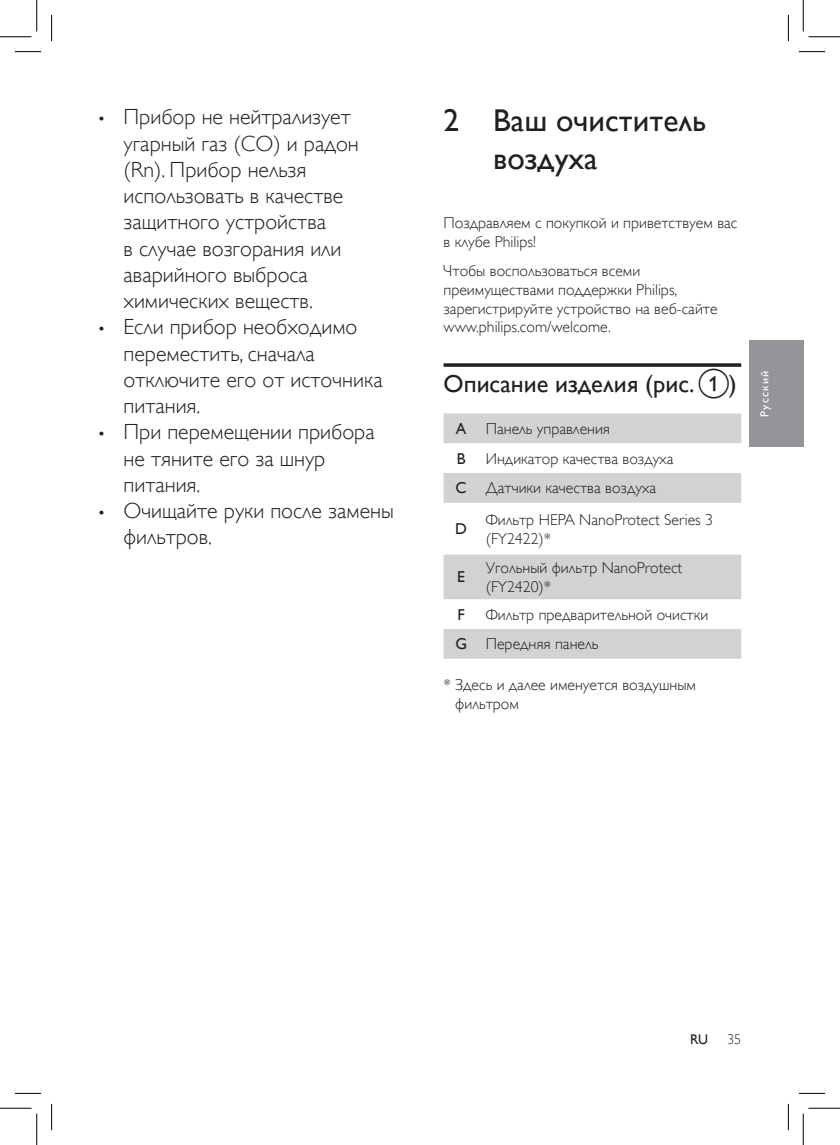
<style>
.page{position:relative;width:840px;height:1145px;background:#fff}
.page>*{position:absolute;margin:0;border:0;box-sizing:border-box;transform-origin:0 0}
.heading1{font:31.5px/38.5px "Gill Sans Alt One WGL";color:#231f20}
.heading2{font:24.5px "Gill Sans Alt One WGL";color:#231f20}
.t1{font:21.88px/26.2px "Gill Sans Alt One WGL Light";color:#231f20}
.Body_Text{font:15.75px/18.9px "Gill Sans Alt One WGL Light";color:#231f20}
.Body_Text-2{font:15.75px "Gill Sans Alt One WGL";color:#231f20}
.t2{font:14px "Gill Sans Alt One WGL";color:#231f20}
.t3{font:14px "Gill Sans Alt One WGL Light";color:#231f20}
.t4{font:11.55px "Gill Sans Alt One WGL";letter-spacing:.1em;color:#fff}
.s1{font-family:"Gill Sans Alt One WGL";font-size:15.75px}
</style>
<div class="page">
<div style="left:749px;top:340px;width:54px;height:107px;background:#939598"></div>
<svg style="left:444px;top:363px;width:297px;height:4px"></svg>
<svg style="left:444px;top:413px;width:297px;height:246px;fill:#d1d2d4"></svg>
<svg style="left:15px;top:51px;width:26px;height:1px"></svg>
<svg style="left:799px;top:51px;width:26px;height:1px"></svg>
<svg style="left:15px;top:1093px;width:26px;height:1px"></svg>
<svg style="left:799px;top:1093px;width:26px;height:1px"></svg>
<svg style="left:51px;top:15px;width:1px;height:26px"></svg>
<svg style="left:51px;top:1104px;width:1px;height:26px"></svg>
<svg style="left:788px;top:15px;width:1px;height:26px"></svg>
<svg style="left:788px;top:1104px;width:1px;height:26px"></svg>
<hr style="left:0;top:36px;width:32px;height:1px;background:#000">
<hr style="left:808px;top:36px;width:32px;height:1px;background:#000">
<hr style="left:0;top:1108px;width:32px;height:1px;background:#000">
<hr style="left:808px;top:1108px;width:32px;height:1px;background:#000">
<hr style="left:36px;top:0;width:1px;height:31px;background:#000">
<hr style="left:36px;top:1113px;width:1px;height:32px;background:#000">
<hr style="left:803px;top:0;width:1px;height:31px;background:#000">
<hr style="left:803px;top:1113px;width:1px;height:32px;background:#000">
<p class="t1" style="left:124px;top:104px;width:237px;text-indent:-25px"><span class="s1">•</span> Прибор не нейтрализует угарный газ (CO) и радон (Rn). Прибор нельзя использовать в качестве защитного устройства<br>в случае возгорания или аварийного выброса химических веществ.</p>
<p class="t1" style="left:124px;top:314px;width:261px;text-indent:-25px"><span class="s1">•</span> Если прибор необходимо переместить, сначала отключите его от источника питания.</p>
<p class="t1" style="left:124px;top:419px;width:253px;text-indent:-25px"><span class="s1">•</span> При перемещении прибора не тяните его за шнур питания.</p>
<p class="t1" style="left:124px;top:498px;width:272px;text-indent:-25px"><span class="s1">•</span> Очищайте руки после замены фильтров.</p>
<p class="heading1" style="left:493px;top:101px;width:215px;text-indent:-50px">2 Ваш очиститель воздуха</p>
<p class="Body_Text" style="left:444px;top:213px;width:295px">Поздравляем с покупкой и приветствуем вас в клубе Philips!</p>
<p class="Body_Text" style="left:444px;top:261px;width:276px">Чтобы воспользоваться всеми преимуществами поддержки Philips, зарегистрируйте устройство на веб-сайте www.philips.com/welcome.</p>
<p class="heading2" style="left:444px;top:367px;width:252px">Описание изделия (рис.</p>
<p class="heading2" style="left:729px;top:367px;width:9px">)</p>
<p class="Body_Text-2" style="left:456px;top:418px;width:12px">A</p>
<p class="Body_Text" style="left:486px;top:419px;width:126px">Панель управления</p>
<p class="Body_Text-2" style="left:457px;top:447px;width:10px">B</p>
<p class="Body_Text" style="left:486px;top:449px;width:189px">Индикатор качества воздуха</p>
<p class="Body_Text-2" style="left:456px;top:477px;width:13px">C</p>
<p class="Body_Text" style="left:486px;top:479px;width:172px">Датчики качества воздуха</p>
<p class="Body_Text-2" style="left:455px;top:518px;width:13px">D</p>
<p class="Body_Text" style="left:486px;top:510px;width:229px">Фильтр HEPA NanoProtect Series 3 (FY2422)*</p>
<p class="Body_Text-2" style="left:457px;top:566px;width:9px">E</p>
<p class="Body_Text" style="left:486px;top:558px;width:198px">Угольный фильтр NanoProtect (FY2420)*</p>
<p class="Body_Text-2" style="left:457px;top:603px;width:9px">F</p>
<p class="Body_Text" style="left:486px;top:605px;width:224px">Фильтр предварительной очистки</p>
<p class="Body_Text-2" style="left:455px;top:633px;width:13px">G</p>
<p class="Body_Text" style="left:486px;top:635px;width:114px">Передняя панель</p>
<p class="Body_Text" style="left:455px;top:676px;width:242px;text-indent:-12px">* Здесь и далее именуется воздушным фильтром</p>
<p class="t4" style="left:757px;top:417px;width:47px;rotate:-90deg">Русский</p>
<p class="t2" style="left:690px;top:1029px;width:19px">RU</p>
<p class="t3" style="left:727px;top:1030px;width:15px">35</p>
</div>
